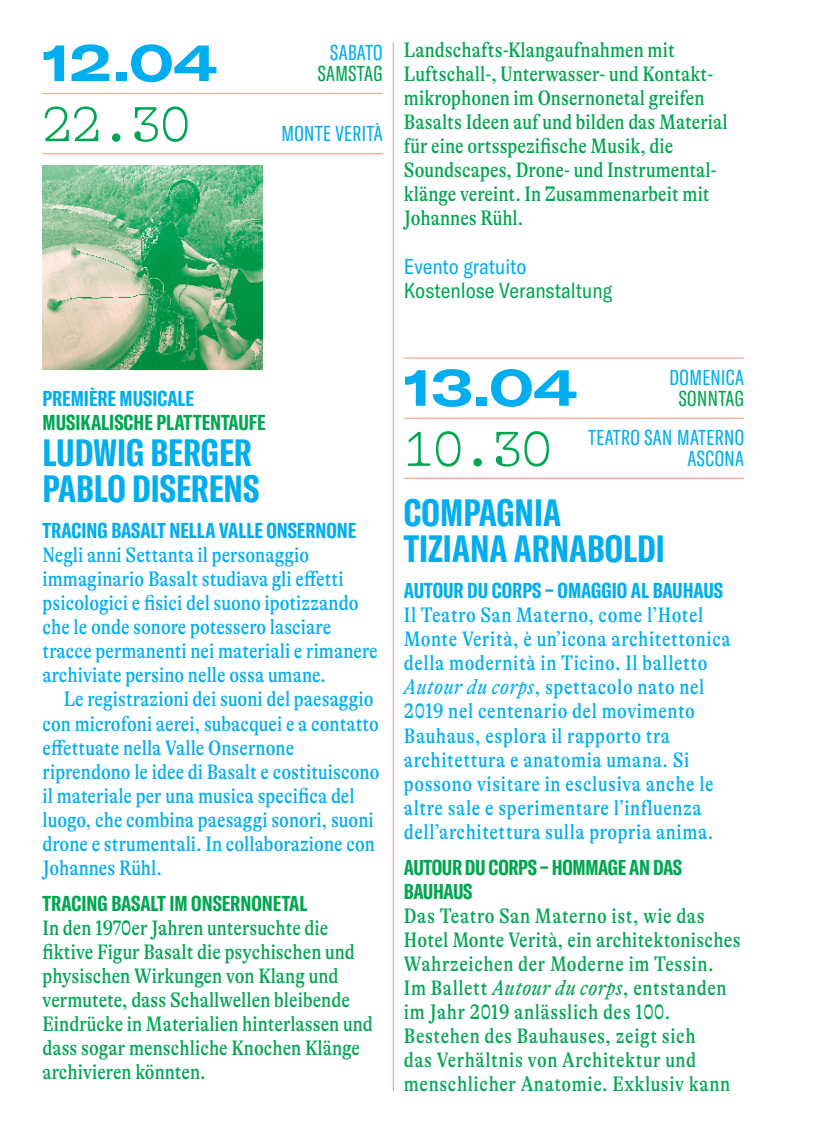
<style>
.page{position:relative;width:815px;height:1134px;background:#fff}
.page>*{position:absolute;margin:0;border:0;box-sizing:border-box;transform-origin:0 0}
.t1{font:700 expanded 50px "GT America";color:#00aeef}
.t2{font:100 50px "GT Alpina Typewriter";color:#00a651}
.t3{font:700 extra-condensed 37.5px/36px "GT America";color:#00aeef}
.t4{font:condensed 21.25px/24px "GT Alpina";color:#00aeef}
.t5{font:condensed 21.25px/24px "GT Alpina";color:#00a651}
.t6{font:condensed 21.25px/24px "GT Alpina";letter-spacing:.025em;color:#00aeef}
.t7{font:condensed 21.25px/24px "GT Alpina";letter-spacing:.025em;color:#00a651}
.t8{font:700 extra-condensed 21.25px/24px "GT America";color:#00a651}
.t9{font:700 extra-condensed 21.25px "GT America";color:#00aeef}
.t10{font:extra-condensed 21.25px/20.8px "GT America";letter-spacing:.02em;color:#00aeef;text-align:right}
.t11{font:condensed 21.25px "GT America";color:#00a651}
.t12{font:extra-condensed 21.25px "GT America";letter-spacing:.02em;color:#00a651}
.t13{font:condensed 21.25px "GT America";color:#00aeef}
.s1{font-style:italic}
</style>
<div class="page">
<hr style="left:43px;top:93px;width:340px;height:1px;background:#f9aa8f">
<hr style="left:43px;top:153px;width:340px;height:1px;background:#f9aa8f">
<hr style="left:404px;top:357px;width:340px;height:2px;background:#f9aa8f">
<hr style="left:404px;top:418px;width:340px;height:1px;background:#f9aa8f">
<hr style="left:404px;top:478px;width:340px;height:1px;background:#f9aa8f">
<hr style="left:393px;top:43px;width:1px;height:1048px;background:#f9aa8f">
<img style="left:43px;top:165px;width:219px;height:205px">
<h1 class="t1" style="left:43px;top:32px;width:176px">12.04</h1>
<h1 class="t2" style="left:43px;top:96px;width:149px">22.30</h1>
<p class="t10" style="left:330px;top:43px;width:54px">SABATO</p>
<p class="t12" style="left:318px;top:61px;width:66px">SAMSTAG</p>
<p class="t10" style="left:281px;top:124px;width:103px">MONTE VERITÀ</p>
<p class="t5" style="left:404px;top:38px;width:325px">Landschafts-Klangaufnahmen mit Luftschall-, Unterwasser- und Kontakt&shy;mikrophonen im Onsernonetal greifen Basalts Ideen auf und bilden das Material für eine ortsspezifische Musik, die Soundscapes, Drone- und Instrumental&shy;klänge vereint. In Zusammenarbeit mit Johannes Rühl.</p>
<p class="t13" style="left:404px;top:254px;width:124px">Evento gratuito</p>
<p class="t11" style="left:404px;top:278px;width:209px">Kostenlose Veranstaltung</p>
<p class="t9" style="left:43px;top:385px;width:153px">PREMIÈRE MUSICALE</p>
<p class="t8" style="left:43px;top:410px;width:224px">MUSIKALISCHE PLATTENTAUFE</p>
<h2 class="t3" style="left:43px;top:434px;width:218px">LUDWIG BERGER<br>PABLO DISERENS</h2>
<p class="t9" style="left:43px;top:518px;width:315px">TRACING BASALT NELLA VALLE ONSERNONE</p>
<p class="t4" style="left:43px;top:543px;width:337px">Negli anni Settanta il personaggio immaginario Basalt studiava gli effetti psicologici e fisici del suono ipotizzando che le onde sonore potessero lasciare tracce permanenti nei materiali e rimanere archiviate persino nelle ossa umane.</p>
<p class="t4" style="left:43px;top:687px;width:338px;text-indent:21px">Le registrazioni dei suoni del paesaggio con microfoni aerei, subacquei e a contatto effettuate nella Valle Onsernone riprendono le idee di Basalt e costituiscono il materiale per una musica specifica del luogo, che combina paesaggi sonori, suoni drone e strumentali. In collaborazione con Johannes Rühl.</p>
<p class="t8" style="left:43px;top:891px;width:266px">TRACING BASALT IM ONSERNONETAL</p>
<p class="t5" style="left:43px;top:916px;width:332px">In den 1970er Jahren untersuchte die fiktive Figur Basalt die psychischen und physischen Wirkungen von Klang und vermutete, dass Schallwellen bleibende Eindrücke in Materialien hinterlassen und dass sogar menschliche Knochen Klänge archivieren könnten.</p>
<h1 class="t1" style="left:404px;top:357px;width:174px">13.04</h1>
<h1 class="t2" style="left:404px;top:421px;width:149px">10.30</h1>
<h2 class="t3" style="left:404px;top:495px;width:263px">COMPAGNIA<br>TIZIANA ARNABOLDI</h2>
<p class="t9" style="left:404px;top:578px;width:321px">AUTOUR DU CORPS – OMAGGIO AL BAUHAUS</p>
<p class="t6" style="left:404px;top:603px;width:328px">Il Teatro San Materno, come l’Hotel Monte Verità, è un’icona architettonica della modernità in Ticino. Il balletto <span class="s1">Autour du corps</span>, spettacolo nato nel 2019 nel centenario del movimento Bauhaus, esplora il rapporto tra architettura e anatomia umana. Si possono visitare in esclusiva anche le altre sale e sperimentare l’influenza dell’architettura sulla propria anima.</p>
<p class="t8" style="left:404px;top:855px;width:280px">AUTOUR DU CORPS – HOMMAGE AN DAS<br>BAUHAUS</p>
<p class="t7" style="left:404px;top:904px;width:338px">Das Teatro San Materno ist, wie das Hotel Monte Verità, ein architektonisches Wahrzeichen der Moderne im Tessin.<br>Im Ballett <span class="s1">Autour du corps</span>, entstanden im Jahr 2019 anlässlich des 100.<br>Bestehen des Bauhauses, zeigt sich<br>das Verhältnis von Architektur und menschlicher Anatomie. Exklusiv kann</p>
<p class="t10" style="left:669px;top:367px;width:76px">DOMENICA</p>
<p class="t12" style="left:679px;top:386px;width:67px">SONNTAG</p>
<p class="t10" style="left:588px;top:427px;width:157px">TEATRO SAN MATERNO<br>ASCONA</p>
</div>
